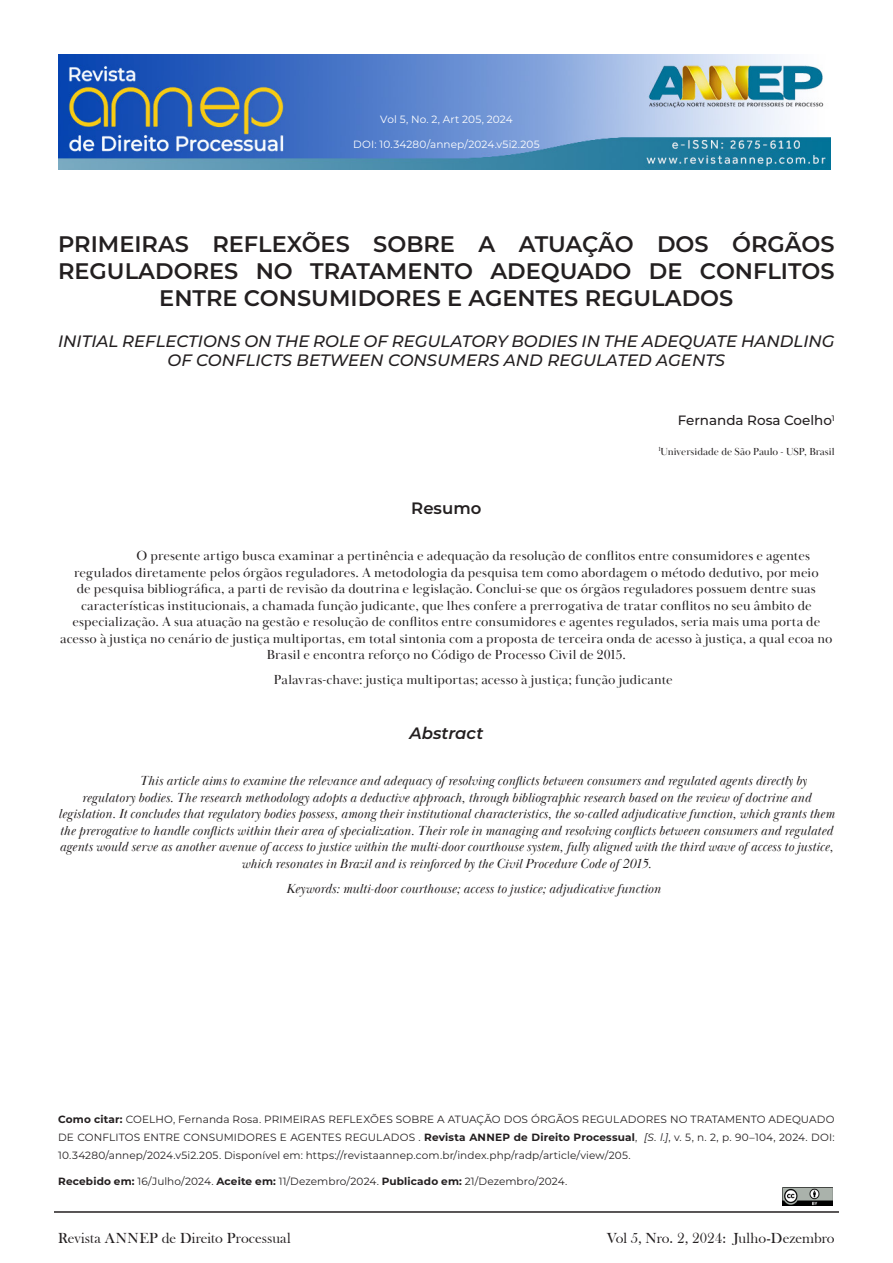
<style>
.page{position:relative;width:893px;height:1263px;background:#fff}
.page>*{position:absolute;margin:0;border:0;box-sizing:border-box;transform-origin:0 0}
.Titulo_Artigo_PT{font:600 22.5px/27px "Montserrat";color:#231f20;text-align:center}
.Titulo_Artigo_EN{font:italic 500 16.5px/19.8px "Montserrat";color:#231f20;text-align:center}
.Subtitulo_Resumo_EN{font:italic 600 16.5px "Montserrat";color:#231f20}
.SubTitulo_Resumo{font:600 16.5px "Montserrat";color:#231f20}
.t1{font:15px "Bask Old Face";color:#231f20}
.Resumo_EN{font:italic 13.5px "Baskerville Display PT";letter-spacing:.01em;color:#231f20}
.Resumo{font:13.5px "Baskerville Display PT";letter-spacing:.005em;color:#231f20}
.Autor{font:500 13.5px "Montserrat";color:#231f20}
.t2{font:10.5px/18px "Montserrat";letter-spacing:.01em;color:#231f20;text-align:justify}
.t3{font:10.5px "Montserrat";letter-spacing:.01em;color:#fff}
.Afiliação_Primeira{font:10.5px "Baskerville Display PT";color:#231f20}
.s1{font-weight:700}
.s2{font-style:italic}
</style>
<div class="page">
<hr style="left:54px;top:1211px;width:785px;height:2px;background:#231f20">
<img style="left:782px;top:1188px;width:51px;height:17px">
<img style="left:58px;top:54px;width:773px;height:115px">
<p class="t3" style="left:380px;top:112px;width:134px">Vol 5, No. 2, Art 205, 2024</p>
<p class="t3" style="left:353px;top:137px;width:188px">DOI: 10.34280/annep/2024.v5i2.205</p>
<p class="Titulo_Artigo_PT" style="left:58px;top:229px;width:778px">PRIMEIRAS REFLEXÕES SOBRE A ATUAÇÃO DOS ÓRGÃOS<br>REGULADORES NO TRATAMENTO ADEQUADO DE CONFLITOS<br>ENTRE CONSUMIDORES E AGENTES REGULADOS</p>
<p class="Titulo_Artigo_EN" style="left:58px;top:330px;width:778px">INITIAL REFLECTIONS ON THE ROLE OF REGULATORY BODIES IN THE ADEQUATE HANDLING<br>OF CONFLICTS BETWEEN CONSUMERS AND REGULATED AGENTS</p>
<p class="Autor" style="left:678px;top:411px;width:158px">Fernanda Rosa Coelho<sup>1</sup></p>
<p class="Afiliação_Primeira" style="left:658px;top:445px;width:178px"><sup>1</sup>Universidade de São Paulo - USP, Brasil</p>
<p class="SubTitulo_Resumo" style="left:411px;top:496px;width:72px">Resumo</p>
<p class="Resumo" style="left:137px;top:547px;width:675px">O presente artigo busca examinar a pertinência e adequação da resolução de conflitos entre consumidores e agentes</p>
<p class="Resumo" style="left:74px;top:564px;width:746px">regulados diretamente pelos órgãos reguladores. A metodologia da pesquisa tem como abordagem o método dedutivo, por meio</p>
<p class="Resumo" style="left:77px;top:580px;width:741px">de pesquisa bibliográfica, a parti de revisão da doutrina e legislação. Conclui-se que os órgãos reguladores possuem dentre suas</p>
<p class="Resumo" style="left:81px;top:597px;width:732px">características institucionais, a chamada função judicante, que lhes confere a prerrogativa de tratar conflitos no seu âmbito de</p>
<p class="Resumo" style="left:72px;top:613px;width:749px">especialização. A sua atuação na gestão e resolução de conflitos entre consumidores e agentes regulados, seria mais uma porta de</p>
<p class="Resumo" style="left:60px;top:630px;width:774px">acesso à justiça no cenário de justiça multiportas, em total sintonia com a proposta de terceira onda de acesso à justiça, a qual ecoa no</p>
<p class="Resumo" style="left:267px;top:646px;width:360px">Brasil e encontra reforço no Código de Processo Civil de 2015.</p>
<p class="Resumo" style="left:274px;top:671px;width:400px">Palavras-chave: justiça multiportas; acesso à justiça; função judicante</p>
<p class="Subtitulo_Resumo_EN" style="left:409px;top:721px;width:75px">Abstract</p>
<p class="Resumo_EN" style="left:140px;top:773px;width:668px">This article aims to examine the relevance and adequacy of resolving conflicts between consumers and regulated agents directly by</p>
<p class="Resumo_EN" style="left:82px;top:789px;width:731px">regulatory bodies. The research methodology adopts a deductive approach, through bibliographic research based on the review of doctrine and</p>
<p class="Resumo_EN" style="left:58px;top:806px;width:778px">legislation. It concludes that regulatory bodies possess, among their institutional characteristics, the so-called adjudicative function, which grants them</p>
<p class="Resumo_EN" style="left:60px;top:822px;width:774px">the prerogative to handle conflicts within their area of specialization. Their role in managing and resolving conflicts between consumers and regulated</p>
<p class="Resumo_EN" style="left:60px;top:839px;width:775px">agents would serve as another avenue of access to justice within the multi-door courthouse system, fully aligned with the third wave of access to justice,</p>
<p class="Resumo_EN" style="left:241px;top:855px;width:411px">which resonates in Brazil and is reinforced by the Civil Procedure Code of 2015.</p>
<p class="Resumo_EN" style="left:286px;top:880px;width:376px">Keywords: multi-door courthouse; access to justice; adjudicative function</p>
<p class="t2" style="left:58px;top:1109px;width:778px"><span class="s1">Como citar:</span> COELHO, Fernanda Rosa. PRIMEIRAS REFLEXÕES SOBRE A ATUAÇÃO DOS ÓRGÃOS REGULADORES NO TRATAMENTO ADEQUADO DE CONFLITOS ENTRE CONSUMIDORES E AGENTES REGULADOS . <span class="s1">Revista ANNEP de Direito Processual</span>, <span class="s2">[S. l.]</span>, v. 5, n. 2, p. 90–104, 2024. DOI:<br>10.34280/annep/2024.v5i2.205. Disponível em: https://revistaannep.com.br/index.php/radp/article/view/205.</p>
<p class="t2" style="left:58px;top:1172px;width:511px"><span class="s1">Recebido em:</span> 16/Julho/2024. <span class="s1">Aceite em:</span> 11/Dezembro/2024. <span class="s1">Publicado em:</span> 21/Dezembro/2024.</p>
<p class="t1" style="left:58px;top:1230px;width:234px">Revista ANNEP de Direito Processual</p>
<p class="t1" style="left:607px;top:1230px;width:229px">Vol 5, Nro. 2, 2024: Julho-Dezembro</p>
</div>
